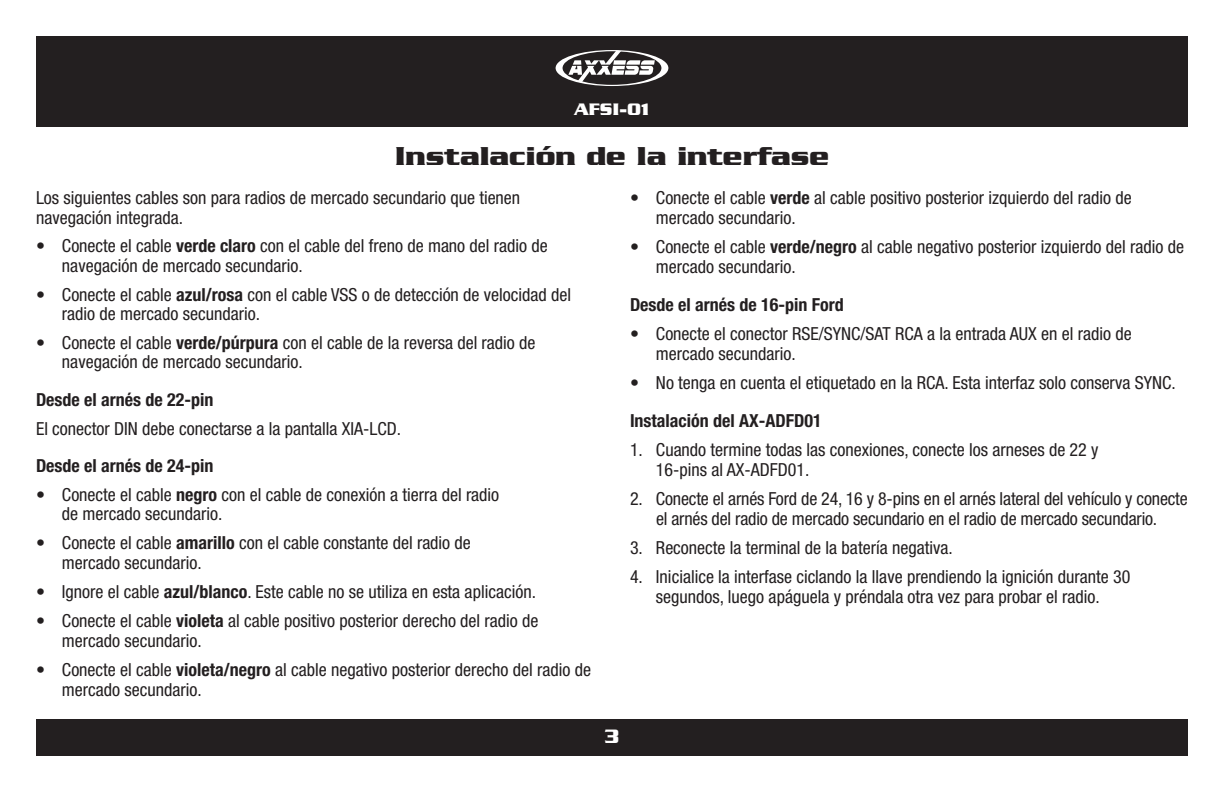
<style>
.page{position:relative;width:1224px;height:792px;background:#fff}
.page>*{position:absolute;margin:0;border:0;box-sizing:border-box;transform-origin:0 0}
.t1{font:700 28px "Serpentine";color:#231f20}
.t2{font:700 20px "Serpentine D";color:#fff}
.t3{font:condensed 18px/20px "Helvetica Neue";color:#231f20}
.t4{font:700 condensed 18px "Helvetica Neue";color:#231f20}
.t5{font:700 18px "Serpentine";color:#fff}
.s1{font-weight:700}
</style>
<div class="page">
<div style="left:36px;top:36px;width:1152px;height:91px;background:#231f20"></div>
<div style="left:36px;top:719px;width:1152px;height:37px;background:#231f20"></div>
<svg style="left:556px;top:50px;width:112px;height:36px"></svg>
<p class="t5" style="left:574px;top:99px;width:77px">AFSI-01</p>
<h1 class="t1" style="left:395px;top:140px;width:436px">Instalación de la interfase</h1>
<p class="t3" style="left:656px;top:188px;width:477px;text-indent:-26px">• Conecte el cable <span class="s1">verde</span> al cable positivo posterior izquierdo del radio de mercado secundario.</p>
<p class="t3" style="left:656px;top:237px;width:530px;text-indent:-26px">• Conecte el cable <span class="s1">verde/negro</span> al cable negativo posterior izquierdo del radio de mercado secundario.</p>
<p class="t4" style="left:630px;top:294px;width:215px">Desde el arnés de 16-pin Ford</p>
<p class="t3" style="left:656px;top:324px;width:477px;text-indent:-26px">• Conecte el conector RSE/SYNC/SAT RCA a la entrada AUX en el radio de mercado secundario.</p>
<p class="t3" style="left:630px;top:373px;width:547px">• No tenga en cuenta el etiquetado en la RCA. Esta interfaz solo conserva SYNC.</p>
<p class="t4" style="left:630px;top:410px;width:193px">Instalación del AX-ADFD01</p>
<p class="t3" style="left:656px;top:440px;width:444px;text-indent:-26px">1. Cuando termine todas las conexiones, conecte los arneses de 22 y<br>16-pins al AX-ADFD01.</p>
<p class="t3" style="left:630px;top:489px;width:559px;text-align:center">2. Conecte el arnés Ford de 24, 16 y 8-pins en el arnés lateral del vehículo y conecte el arnés del radio de mercado secundario en el radio de mercado secundario.</p>
<p class="t3" style="left:630px;top:538px;width:324px">3. Reconecte la terminal de la batería negativa.</p>
<p class="t3" style="left:630px;top:567px;width:502px;text-align:center">4. Inicialice la interfase ciclando la llave prendiendo la ignición durante 30 segundos, luego apáguela y préndala otra vez para probar el radio.</p>
<p class="t3" style="left:36px;top:188px;width:486px">Los siguientes cables son para radios de mercado secundario que tienen navegación integrada.</p>
<p class="t3" style="left:62px;top:236px;width:487px;text-indent:-26px">• Conecte el cable <span class="s1">verde claro</span> con el cable del freno de mano del radio de navegación de mercado secundario.</p>
<p class="t3" style="left:62px;top:284px;width:511px;text-indent:-26px">• Conecte el cable <span class="s1">azul/rosa</span> con el cable VSS o de detección de velocidad del radio de mercado secundario.</p>
<p class="t3" style="left:62px;top:333px;width:475px;text-indent:-26px">• Conecte el cable <span class="s1">verde/púrpura</span> con el cable de la reversa del radio de navegación de mercado secundario.</p>
<p class="t4" style="left:36px;top:389px;width:179px">Desde el arnés de 22-pin</p>
<p class="t3" style="left:36px;top:418px;width:367px">El conector DIN debe conectarse a la pantalla XIA-LCD.</p>
<p class="t4" style="left:36px;top:455px;width:179px">Desde el arnés de 24-pin</p>
<p class="t3" style="left:62px;top:485px;width:439px;text-indent:-26px">• Conecte el cable <span class="s1">negro</span> con el cable de conexión a tierra del radio de mercado secundario.</p>
<p class="t3" style="left:62px;top:533px;width:410px;text-indent:-26px">• Conecte el cable <span class="s1">amarillo</span> con el cable constante del radio de mercado secundario.</p>
<p class="t3" style="left:36px;top:582px;width:502px">• Ignore el cable <span class="s1">azul/blanco</span>. Este cable no se utiliza en esta aplicación.</p>
<p class="t3" style="left:62px;top:611px;width:478px;text-indent:-26px">• Conecte el cable <span class="s1">violeta</span> al cable positivo posterior derecho del radio de mercado secundario.</p>
<p class="t3" style="left:62px;top:660px;width:531px;text-indent:-26px">• Conecte el cable <span class="s1">violeta/negro</span> al cable negativo posterior derecho del radio de mercado secundario.</p>
<p class="t2" style="left:604px;top:726px;width:18px">3</p>
</div>
